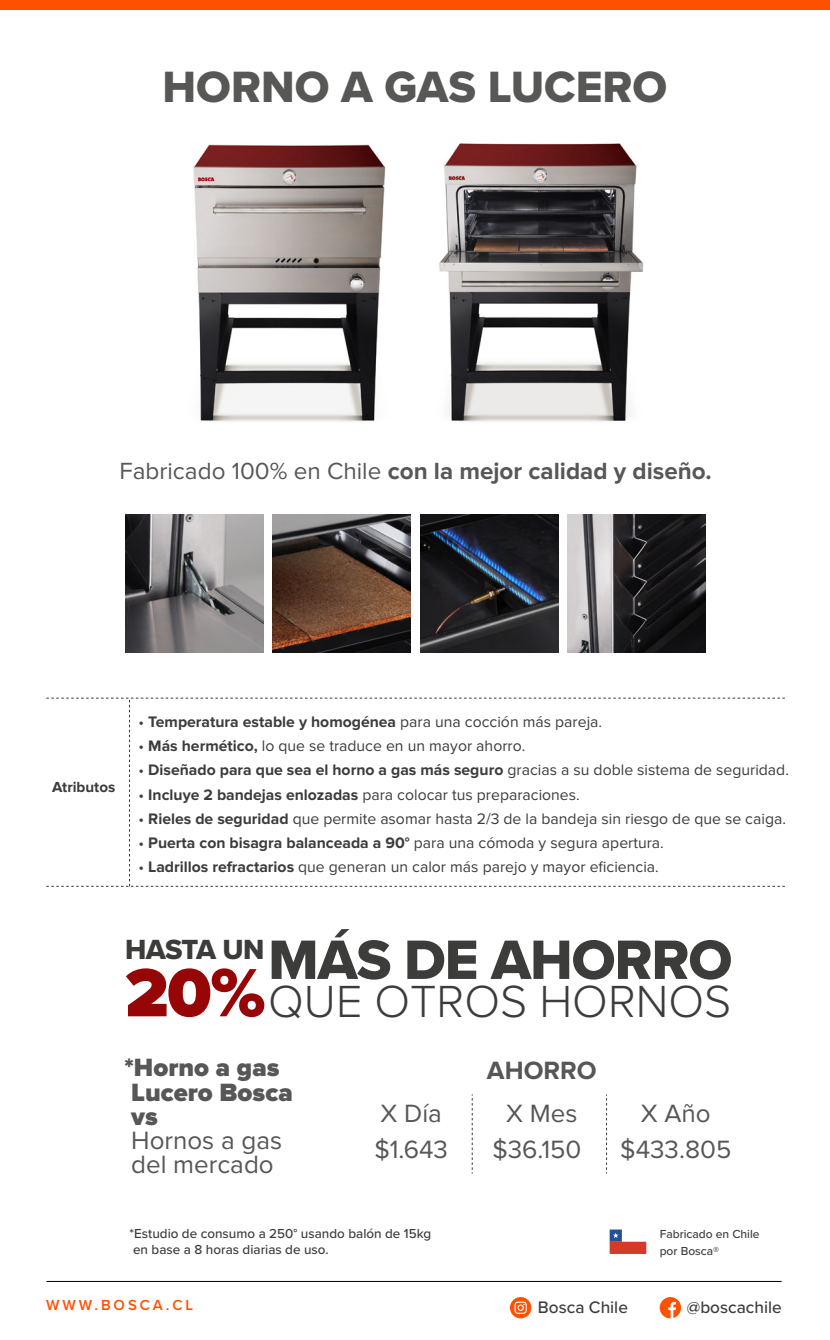
<style>
.page{position:relative;width:830px;height:1340px;background:#fff}
.page>*{position:absolute;margin:0;border:0;box-sizing:border-box;transform-origin:0 0}
.t1{font:900 70.65px "Proxima Nova";color:#970606}
.t2{font:57.38px "Proxima Nova Extrabld";letter-spacing:-.02em;color:#3c3c3b}
.t3{font:300 46.57px "Proxima Nova";color:#3c3c3b}
.t4{font:45.45px "Proxima Nova Extrabld";color:#575756}
.t5{font:28.8px "Proxima Nova Extrabld";letter-spacing:-.025em;color:#3c3c3b}
.t6{font:25.88px/24.3px "Proxima Nova";color:#585758}
.t7{font:900 25.88px/24.3px "Proxima Nova";color:#575757}
.t8{font:700 25.88px "Proxima Nova";color:#585758}
.t9{font:700 24.3px "Proxima Nova";color:#575757}
.t10{font:500 17.32px "Proxima Nova";color:#3c3c3b}
.t11{font:15.75px "Proxima Nova";color:#3c3c3b}
.t12{font:700 15.75px "Proxima Nova";color:#3c3c3b}
.t13{font:600 15.08px "Proxima Nova";letter-spacing:.2em;color:#ff5000}
.t14{font:700 15.08px "Proxima Nova";color:#3c3c3b}
.t15{font:500 13.5px/16px "Proxima Nova";color:#3c3c3b}
.t16{font:500 12.15px/16.9px "Proxima Nova";color:#3c3c3b}
.s1{font-weight:400;color:#585758}
.s2{font-weight:400}
.s3{font-weight:700}
</style>
<div class="page">
<svg style="left:46px;top:697px;width:738px;height:190px"></svg>
<svg style="left:609px;top:1229px;width:37px;height:24px"></svg>
<hr style="left:46px;top:1280px;width:735px;height:1px;background:#000100">
<svg style="left:510px;top:1297px;width:21px;height:21px"></svg>
<svg style="left:659px;top:1297px;width:21px;height:21px"></svg>
<img style="left:125px;top:515px;width:138px;height:138px">
<img style="left:273px;top:515px;width:138px;height:138px">
<img style="left:420px;top:515px;width:138px;height:138px">
<img style="left:567px;top:515px;width:138px;height:138px">
<div style="left:0;top:0;width:829px;height:10px;background:#ff5000"></div>
<img style="left:449px;top:143px;width:195px;height:279px">
<img style="left:193px;top:144px;width:256px;height:278px">
<svg style="left:471px;top:1094px;width:1px;height:79px"></svg>
<svg style="left:606px;top:1094px;width:1px;height:79px"></svg>
<h3 class="t4" style="left:162px;top:53px;width:506px">HORNO A GAS LUCERO</h3>
<h3 class="t9" style="left:119px;top:457px;width:593px"><span class="s1">Fabricado 100% en Chile</span> con la mejor calidad y diseño.</h3>
<p class="t14" style="left:52px;top:778px;width:64px">Atributos</p>
<p class="t12" style="left:138px;top:712px;width:465px"><span class="s2">•</span> Temperatura estable y homogénea <span class="s2">para una cocción más pareja.</span></p>
<p class="t11" style="left:138px;top:738px;width:388px">• <span class="s3">Más hermético,</span> lo que se traduce en un mayor ahorro.</p>
<p class="t12" style="left:138px;top:761px;width:651px"><span class="s2">•</span> Diseñado para que sea el horno a gas más seguro <span class="s2">gracias a su doble sistema de seguridad.</span></p>
<p class="t11" style="left:138px;top:787px;width:442px">• <span class="s3">Incluye 2 bandejas enlozadas</span> para colocar tus preparaciones.</p>
<p class="t11" style="left:138px;top:811px;width:648px">• <span class="s3">Rieles de seguridad</span> que permite asomar hasta 2/3 de la bandeja sin riesgo de que se caiga.</p>
<p class="t11" style="left:138px;top:835px;width:526px">• <span class="s3">Puerta con bisagra balanceada a 90°</span> para una cómoda y segura apertura.</p>
<p class="t11" style="left:138px;top:859px;width:521px">• <span class="s3">Ladrillos refractarios</span> que generan un calor más parejo y mayor eficiencia.</p>
<h2 class="t2" style="left:268px;top:917px;width:465px">MÁS DE AHORRO</h2>
<h3 class="t3" style="left:268px;top:966px;width:464px">QUE OTROS HORNOS</h3>
<h3 class="t5" style="left:125px;top:927px;width:141px">HASTA UN</h3>
<h1 class="t1" style="left:125px;top:960px;width:142px">20%</h1>
<h3 class="t7" style="left:124px;top:1056px;width:170px">*Horno a gas<br>Lucero Bosca vs</h3>
<h3 class="t6" style="left:131px;top:1129px;width:152px">Hornos a gas del mercado</h3>
<h3 class="t6" style="left:374px;top:1096px;width:75px;line-height:36.2px">X Día $1.643</h3>
<h3 class="t8" style="left:486px;top:1055px;width:111px">AHORRO</h3>
<h3 class="t6" style="left:506px;top:1102px;width:73px">X Mes</h3>
<h3 class="t6" style="left:640px;top:1102px;width:71px">X Año</h3>
<h3 class="t6" style="left:492px;top:1138px;width:91px">$36.150</h3>
<h3 class="t6" style="left:620px;top:1138px;width:112px">$433.805</h3>
<p class="t15" style="left:130px;top:1225px;width:303px">*Estudio de consumo a 250° usando balón de 15kg en base a 8 horas diarias de uso.</p>
<p class="t16" style="left:659px;top:1225px;width:101px">Fabricado en Chile por Bosca®</p>
<p class="t13" style="left:46px;top:1293px;width:148px">WWW.BOSCA.CL</p>
<p class="t10" style="left:537px;top:1293px;width:91px">Bosca Chile</p>
<p class="t10" style="left:686px;top:1293px;width:96px">@boscachile</p>
</div>
